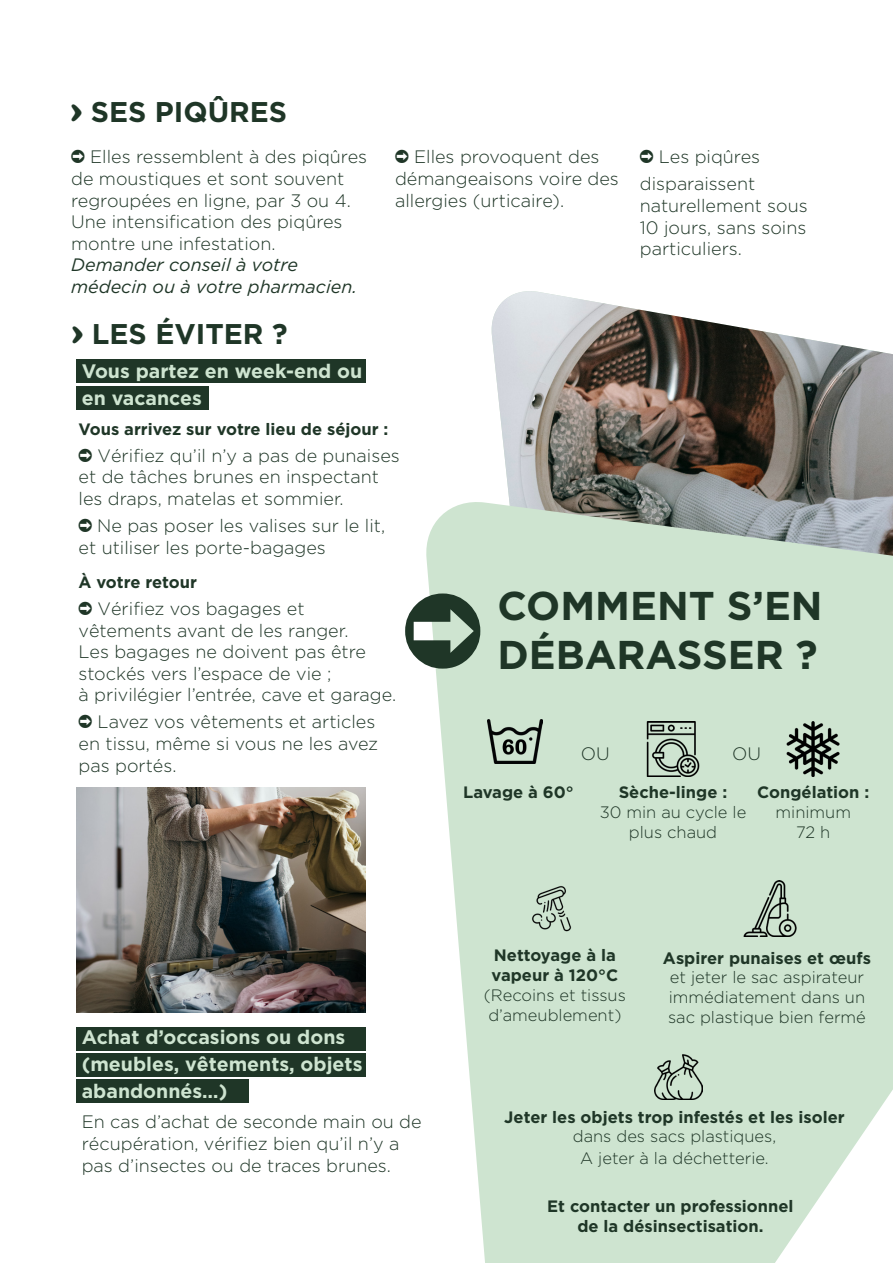
<style>
.page{position:relative;width:893px;height:1263px;background:#fff}
.page>*{position:absolute;margin:0;border:0;box-sizing:border-box;transform-origin:0 0}
.t1{font:102.9px "Arial Unicode MS";color:#1f3627}
.t2{font:700 40.2px "Gotham";color:#1f3627}
.t3{font:700 28.5px "Gotham";color:#1f3627}
.t4{font:700 19.5px/27px "Gotham";color:#cee4d0}
.t5{font:300 18px/21.6px "Gotham";color:#1f3627}
.t6{font:italic 18px/21.6px "Gotham";color:#1f3627}
.t7{font:700 16.5px/19.8px "Gotham";color:#1f3627;text-align:center}
.t8{font:300 16.5px/19.8px "Gotham";color:#1f3627;text-align:center}
.s1{font-family:"Cooper Black Std";font-weight:400;font-size:37.5px}
.s2{font-family:"Arial Unicode MS";font-weight:400}
.s3{font-weight:300}
.s4{font-weight:700}
</style>
<div class="page">
<img style="left:491px;top:291px;width:402px;height:207px">
<div style="left:76px;top:359px;width:290px;height:23px;background:#1f3627"></div>
<div style="left:76px;top:386px;width:133px;height:23px;background:#1f3627"></div>
<svg style="left:426px;top:498px;width:467px;height:765px;background:#d0e3d2"></svg>
<img style="left:77px;top:787px;width:289px;height:225px">
<div style="left:76px;top:1027px;width:290px;height:23px;background:#1f3627"></div>
<div style="left:76px;top:1054px;width:290px;height:23px;background:#1f3627"></div>
<div style="left:76px;top:1079px;width:173px;height:24px;background:#1f3627"></div>
<img style="left:487px;top:719px;width:56px;height:45px">
<img style="left:524px;top:881px;width:55px;height:55px">
<img style="left:654px;top:1052px;width:48px;height:47px">
<img style="left:645px;top:721px;width:56px;height:55px">
<img style="left:742px;top:881px;width:56px;height:55px">
<img style="left:786px;top:721px;width:55px;height:55px">
<p class="t3" style="left:71px;top:96px;width:217px"><span class="s1">›</span> SES PIQÛRES</p>
<p class="t5" style="left:71px;top:146px;width:298px"><span class="s2">➲</span> Elles ressemblent à des piqûres de moustiques et sont souvent regroupées en ligne, par 3 ou 4.<br>Une intensification des piqûres montre une infestation.</p>
<p class="t6" style="left:71px;top:254px;width:287px">Demander conseil à votre médecin ou à votre pharmacien.</p>
<p class="t3" style="left:72px;top:317px;width:217px"><span class="s1">›</span> LES ÉVITER ?</p>
<p class="t5" style="left:395px;top:146px;width:225px"><span class="s2">➲</span> Elles provoquent des démangeaisons voire des allergies (urticaire).</p>
<p class="t5" style="left:640px;top:143px;width:122px;line-height:27px"><span class="s2">➲</span> Les piqûres disparaissent</p>
<p class="t5" style="left:640px;top:195px;width:169px;text-align:justify">naturellement sous 10 jours, sans soins particuliers.</p>
<p class="t4" style="left:82px;top:357px;width:282px">Vous partez en week-end ou en vacances</p>
<p class="t7" style="left:79px;top:419px;width:311px">Vous arrivez sur votre lieu de séjour :</p>
<p class="t5" style="left:79px;top:444px;width:323px"><span class="s2">➲</span> Vérifiez qu’il n’y a pas de punaises et de tâches brunes en inspectant les draps, matelas et sommier.</p>
<p class="t5" style="left:79px;top:514px;width:308px"><span class="s2">➲</span> Ne pas poser les valises sur le lit, et utiliser les porte-bagages</p>
<p class="t7" style="left:79px;top:572px;width:120px">À votre retour</p>
<p class="t5" style="left:79px;top:598px;width:289px"><span class="s2">➲</span> Vérifiez vos bagages et vêtements avant de les ranger.<br>Les bagages ne doivent pas être stockés vers l’espace de vie ;</p>
<p class="t5" style="left:79px;top:684px;width:319px">à privilégier l’entrée, cave et garage.</p>
<p class="t5" style="left:79px;top:711px;width:301px"><span class="s2">➲</span> Lavez vos vêtements et articles en tissu, même si vous ne les avez pas portés.</p>
<p class="t1" style="left:404px;top:558px;width:80px">➲</p>
<p class="t2" style="left:497px;top:583px;width:327px">COMMENT S’EN</p>
<p class="t2" style="left:497px;top:631px;width:322px">DÉBARASSER ?</p>
<p class="t5" style="left:581px;top:743px;width:30px">OU</p>
<p class="t5" style="left:732px;top:743px;width:30px">OU</p>
<p class="t7" style="left:463px;top:781px;width:112px">Lavage à 60°</p>
<p class="t7" style="left:619px;top:782px;width:110px">Sèche-linge :</p>
<p class="t8" style="left:600px;top:802px;width:148px">30 min au cycle le plus chaud</p>
<p class="t7" style="left:757px;top:782px;width:114px">Congélation : <span class="s3">minimum</span></p>
<p class="t8" style="left:796px;top:822px;width:36px">72 h</p>
<p class="t4" style="left:82px;top:1023px;width:282px">Achat d’occasions ou dons (meubles, vêtements, objets abandonnés…)</p>
<p class="t5" style="left:82px;top:1111px;width:341px">En cas d’achat de seconde main ou de récupération, vérifiez bien qu’il n’y a pas d’insectes ou de traces brunes.</p>
<p class="t8" style="left:484px;top:945px;width:144px"><span class="s4">Nettoyage à la vapeur à 120°C </span>(Recoins et tissus d’ameublement)</p>
<p class="t8" style="left:663px;top:947px;width:209px"><span class="s4">Aspirer punaises et œufs </span>et jeter le sac aspirateur immédiatement dans un sac plastique bien fermé</p>
<p class="t7" style="left:504px;top:1106px;width:342px">Jeter les objets trop infestés et les isoler <span class="s3">dans des sacs plastiques,</span></p>
<p class="t8" style="left:580px;top:1148px;width:190px">A jeter à la déchetterie.</p>
<p class="t7" style="left:547px;top:1196px;width:248px">Et contacter un professionnel</p>
<p class="t7" style="left:577px;top:1216px;width:188px">de la désinsectisation.</p>
</div>
